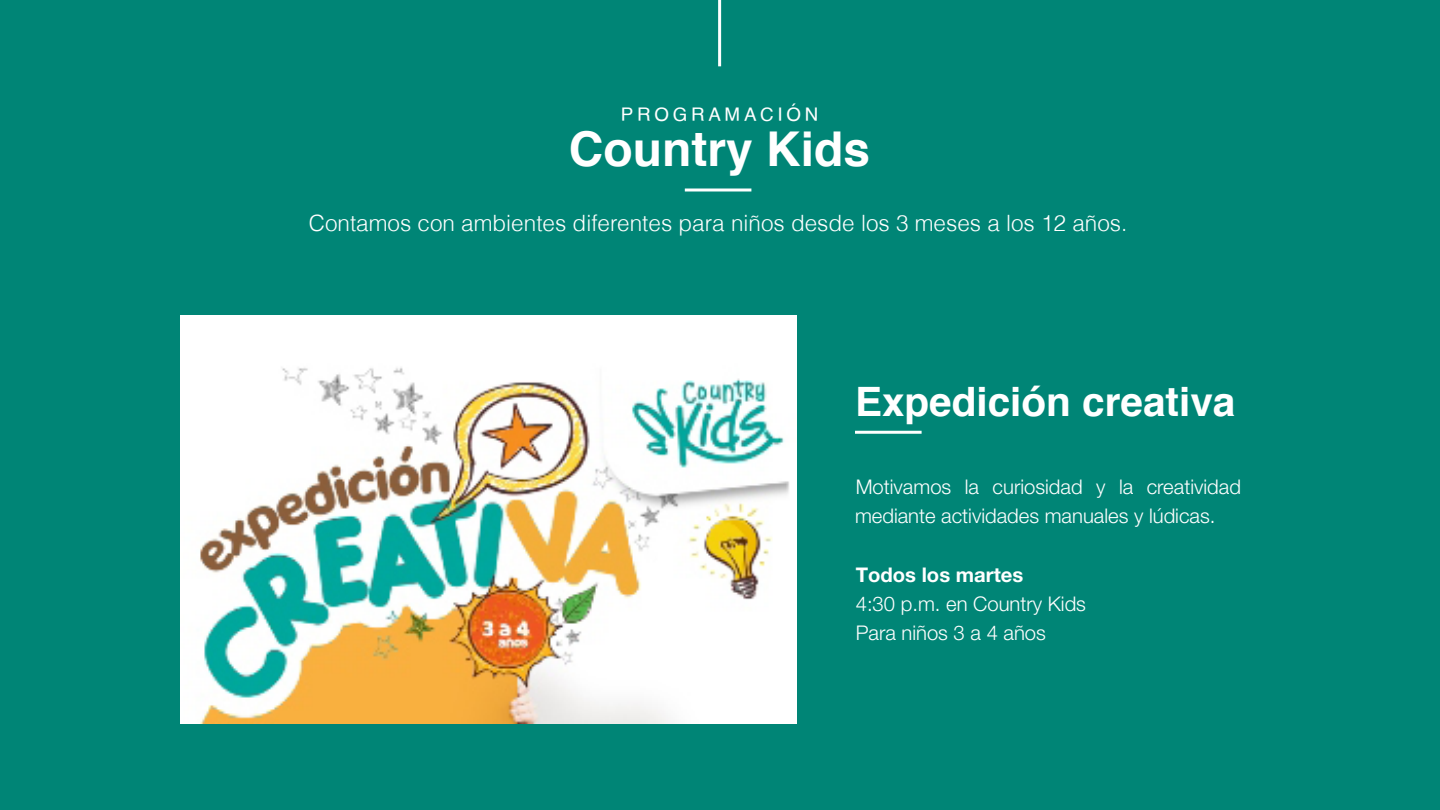
<style>
.page{position:relative;width:1440px;height:810px;background:#008576}
.page>*{position:absolute;margin:0;border:0;box-sizing:border-box;transform-origin:0 0}
.t1{font:700 48px "Helvetica";color:#fff}
.t2{font:700 40.5px "Helvetica";color:#fff}
.t3{font:300 22.5px "Helvetica";color:#fff}
.t4{font:300 20.25px/29.2px "Helvetica Neue LT Pro";color:#fff}
.t5{font:700 20.25px "Helvetica Neue LT Pro";color:#fff}
.t6{font:18.75px "Helvetica";letter-spacing:.2em;color:#fff}
</style>
<div class="page">
<hr style="left:718px;top:0;width:3px;height:66px;background:#fff">
<img style="left:180px;top:315px;width:617px;height:409px">
<hr style="left:685px;top:189px;width:66px;height:3px;background:#fff">
<hr style="left:855px;top:431px;width:67px;height:3px;background:#fff">
<p class="t6" style="left:621px;top:100px;width:199px">PROGRAMACIÓN</p>
<h1 class="t1" style="left:569px;top:111px;width:303px">Country Kids</h1>
<p class="t3" style="left:309px;top:209px;width:820px">Contamos con ambientes diferentes para niños desde los 3 meses a los 12 años.</p>
<h2 class="t2" style="left:855px;top:369px;width:382px">Expedición creativa</h2>
<p class="t4" style="left:855px;top:472px;width:387px">Motivamos la curiosidad y la creatividad mediante actividades manuales y lúdicas.</p>
<p class="t5" style="left:856px;top:562px;width:169px">Todos los martes</p>
<p class="t4" style="left:856px;top:589px;width:232px">4:30 p.m. en Country Kids<br>Para niños 3 a 4 años</p>
</div>
